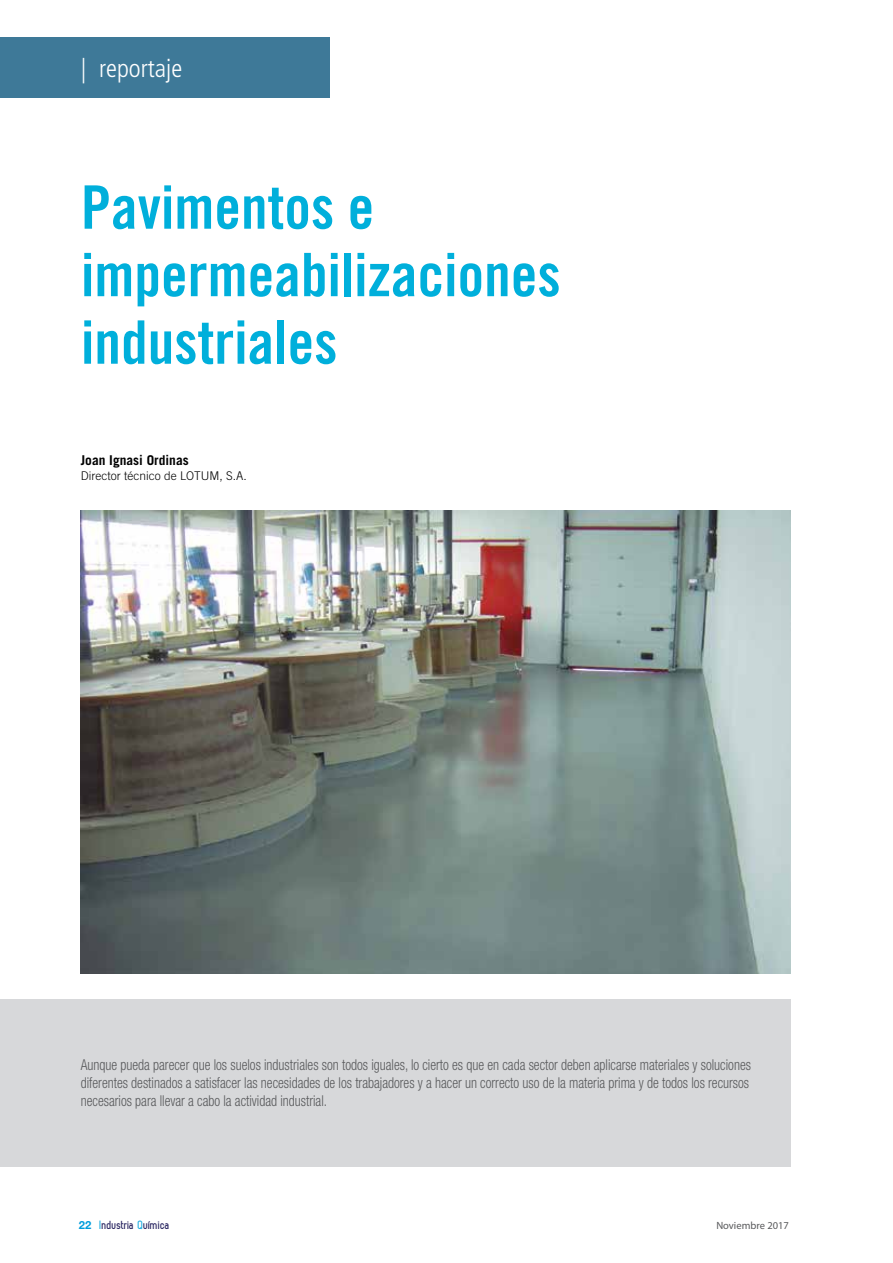
<style>
.page{position:relative;width:893px;height:1263px;background:#fff}
.page>*{position:absolute;margin:0;border:0;box-sizing:border-box;transform-origin:0 0}
.t1{font:60px/67.5px "Trade Gothic Bold Cond Twenty";color:#00afdb}
.t2{font:300 condensed 25.5px "Frutiger";color:#fff}
.t3{font:300 condensed 15px/18px "Helvetica Neue LT Std";color:#58595b;scale:.9 1}
.t4{font:700 13.5px "Trade Gothic";color:#000}
.t5{font:300 12px "Trade Gothic";color:#000}
.t6{font:700 12px "Zag";color:#282460}
.t7{font:10.5px "Myriad Pro";color:#58595b}
.s1{font-family:"Helvetica Neue LT Std";font-size:11.25px;color:#009ddc}
.s2{color:#1bace0}
</style>
<div class="page">
<div style="left:0;top:37px;width:330px;height:61px;background:#3e7998"></div>
<img style="left:81px;top:510px;width:710px;height:463px">
<div style="left:0;top:999px;width:791px;height:167px;background:#d7d8da"></div>
<h2 class="t2" style="left:81px;top:54px;width:103px">| reportaje</h2>
<h1 class="t1" style="left:81px;top:173px;width:481px">Pavimentos e impermeabilizaciones industriales</h1>
<p class="t4" style="left:81px;top:452px;width:109px">Joan Ignasi Ordinas</p>
<p class="t5" style="left:81px;top:468px;width:168px">Director técnico de LOTUM, S.A.</p>
<p class="t3" style="left:81px;top:1055px;width:746px">Aunque pueda parecer que los suelos industriales son todos iguales, lo cierto es que en cada sector deben aplicarse materiales y soluciones diferentes destinados a satisfacer las necesidades de los trabajadores y a hacer un correcto uso de la materia prima y de todos los recursos necesarios para llevar a cabo la actividad industrial.</p>
<p class="t6" style="left:79px;top:1218px;width:93px"><span class="s1">22</span> <span class="s2">I</span>ndustria <span class="s2">Q</span>uímica</p>
<p class="t7" style="left:716px;top:1219px;width:74px">Noviembre 2017</p>
</div>
